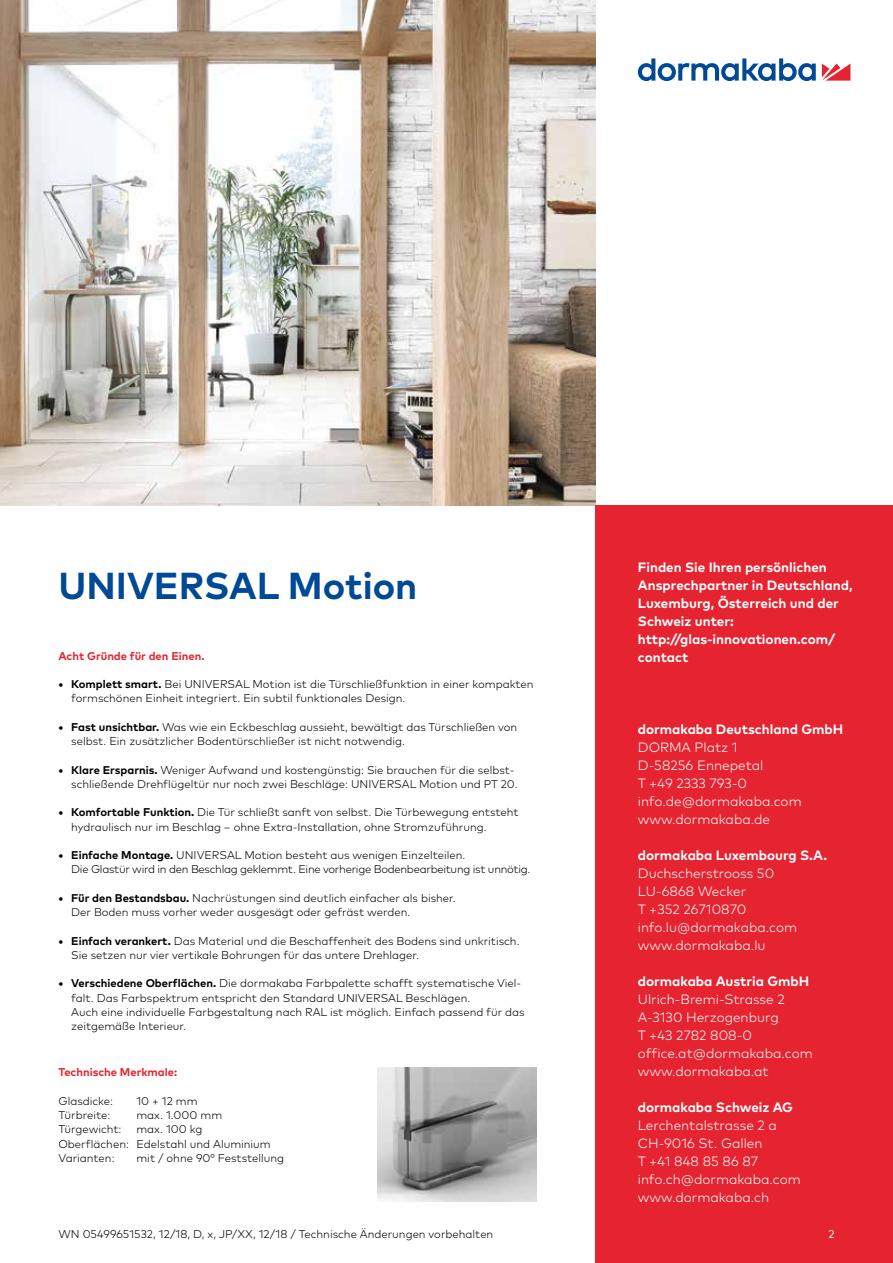
<style>
.page{position:relative;width:893px;height:1263px;background:#fff}
.page>*{position:absolute;margin:0;border:0;box-sizing:border-box;transform-origin:0 0}
.t1{font:700 37.5px "Mark Pro";color:#004994}
.t2{font:300 13.5px/18px "Mark Pro";color:#fff}
.t3{font:700 13.5px/18px "Mark Pro";color:#fff}
.t4{font:300 11.25px/14.2px "Mark Pro";color:#000}
.t5{font:300 11.25px/14.2px "Mark Pro";letter-spacing:-.025em;color:#000}
.t6{font:700 11.25px "Mark Pro";color:#e62330}
.t7{font:11.25px "Mark Pro";color:#fff}
.s1{font-weight:700}
</style>
<div class="page">
<img style="left:0;top:0;width:595px;height:505px">
<svg style="left:822px;top:64px;width:28px;height:17px"></svg>
<svg style="left:638px;top:58px;width:178px;height:23px"></svg>
<div style="left:595px;top:505px;width:298px;height:758px;background:#e62330"></div>
<img style="left:377px;top:1067px;width:160px;height:135px">
<h1 class="t1" style="left:58px;top:557px;width:360px">UNIVERSAL Motion</h1>
<p class="t6" style="left:58px;top:647px;width:148px">Acht Gründe für den Einen.</p>
<p class="t4" style="left:71px;top:676px;width:464px;text-indent:-13px"><span class="s1">• Komplett smart.</span> Bei UNIVERSAL Motion ist die Türschließfunktion in einer kompakten formschönen Einheit integriert. Ein subtil funktionales Design.</p>
<p class="t4" style="left:71px;top:719px;width:448px;text-indent:-13px"><span class="s1">• Fast unsichtbar.</span> Was wie ein Eckbeschlag aussieht, bewältigt das Türschließen von selbst. Ein zusätzlicher Bodentürschließer ist nicht notwendig.</p>
<p class="t4" style="left:58px;top:761px;width:461px;text-align:right"><span class="s1">• Klare Ersparnis.</span> Weniger Aufwand und kostengünstig: Sie brauchen für die selbst&shy;schließende Drehflügeltür nur noch zwei Beschläge: UNIVERSAL Motion und PT 20.</p>
<p class="t4" style="left:71px;top:804px;width:449px;text-indent:-13px"><span class="s1">• Komfortable Funktion.</span> Die Tür schließt sanft von selbst. Die Türbewegung entsteht hydraulisch nur im Beschlag – ohne Extra-Installation, ohne Stromzuführung.</p>
<p class="t5" style="left:71px;top:847px;width:461px;text-indent:-13px"><span class="s1">• Einfache Montage.</span> UNIVERSAL Motion besteht aus wenigen Einzelteilen.<br>Die Glastür wird in den Beschlag geklemmt. Eine vorherige Bodenbearbeitung ist unnötig.</p>
<p class="t4" style="left:71px;top:890px;width:386px;text-indent:-13px"><span class="s1">• Für den Bestandsbau.</span> Nachrüstungen sind deutlich einfacher als bisher.<br>Der Boden muss vorher weder ausgesägt oder gefräst werden.</p>
<p class="t4" style="left:71px;top:932px;width:450px;text-indent:-13px"><span class="s1">• Einfach verankert.</span> Das Material und die Beschaffenheit des Bodens sind unkritisch.<br>Sie setzen nur vier vertikale Bohrungen für das untere Drehlager.</p>
<p class="t4" style="left:71px;top:975px;width:455px;text-indent:-13px"><span class="s1">• Verschiedene Oberflächen.</span> Die dormakaba Farbpalette schafft systematische Viel&shy;falt. Das Farbspektrum entspricht den Standard UNIVERSAL Beschlägen.<br>Auch eine individuelle Farbgestaltung nach RAL ist möglich. Einfach passend für das zeitgemäße Interieur.</p>
<p class="t6" style="left:58px;top:1064px;width:120px">Technische Merkmale:</p>
<p class="t4" style="left:58px;top:1093px;width:56px">Glasdicke:</p>
<p class="t4" style="left:136px;top:1093px;width:63px">10 + 12 mm</p>
<p class="t4" style="left:58px;top:1107px;width:53px">Türbreite:</p>
<p class="t4" style="left:136px;top:1107px;width:87px">max. 1.000 mm</p>
<p class="t4" style="left:58px;top:1121px;width:65px">Türgewicht:</p>
<p class="t4" style="left:58px;top:1121px;width:214px;text-indent:78px">max. 100 kg<br>Oberflächen: Edelstahl und Aluminium<br>Varianten:</p>
<p class="t4" style="left:136px;top:1150px;width:149px">mit / ohne 90° Feststellung</p>
<p class="t3" style="left:638px;top:557px;width:216px">Finden Sie Ihren persönlichen<br>Ansprechpartner in Deutschland,<br>Luxemburg, Österreich und der<br>Schweiz unter: http://glas-innovationen.com/ contact</p>
<p class="t3" style="left:638px;top:719px;width:207px">dormakaba Deutschland GmbH</p>
<p class="t2" style="left:638px;top:737px;width:165px">DORMA Platz 1<br>D-58256 Ennepetal<br>T +49 2333 793-0 info.de@dormakaba.com www.dormakaba.de</p>
<p class="t3" style="left:638px;top:845px;width:191px">dormakaba Luxembourg S.A.</p>
<p class="t2" style="left:638px;top:863px;width:161px">Duchscherstrooss 50<br>LU-6868 Wecker<br>T +352 26710870 info.lu@dormakaba.com www.dormakaba.lu</p>
<p class="t3" style="left:638px;top:970px;width:173px">dormakaba Austria GmbH</p>
<p class="t2" style="left:638px;top:989px;width:176px">Ulrich-Bremi-Strasse 2<br>A-3130 Herzogenburg<br>T +43 2782 808-0 office.at@dormakaba.com www.dormakaba.at</p>
<p class="t3" style="left:638px;top:1096px;width:157px">dormakaba Schweiz AG</p>
<p class="t2" style="left:638px;top:1115px;width:164px">Lerchentalstrasse 2 a<br>CH-9016 St. Gallen<br>T +41 848 85 86 87 info.ch@dormakaba.com www.dormakaba.ch</p>
<p class="t4" style="left:58px;top:1225px;width:436px">WN 05499651532, 12/18, D, x, JP/XX, 12/18 / Technische Änderungen vorbehalten</p>
<p class="t7" style="left:828px;top:1225px;width:8px">2</p>
</div>
